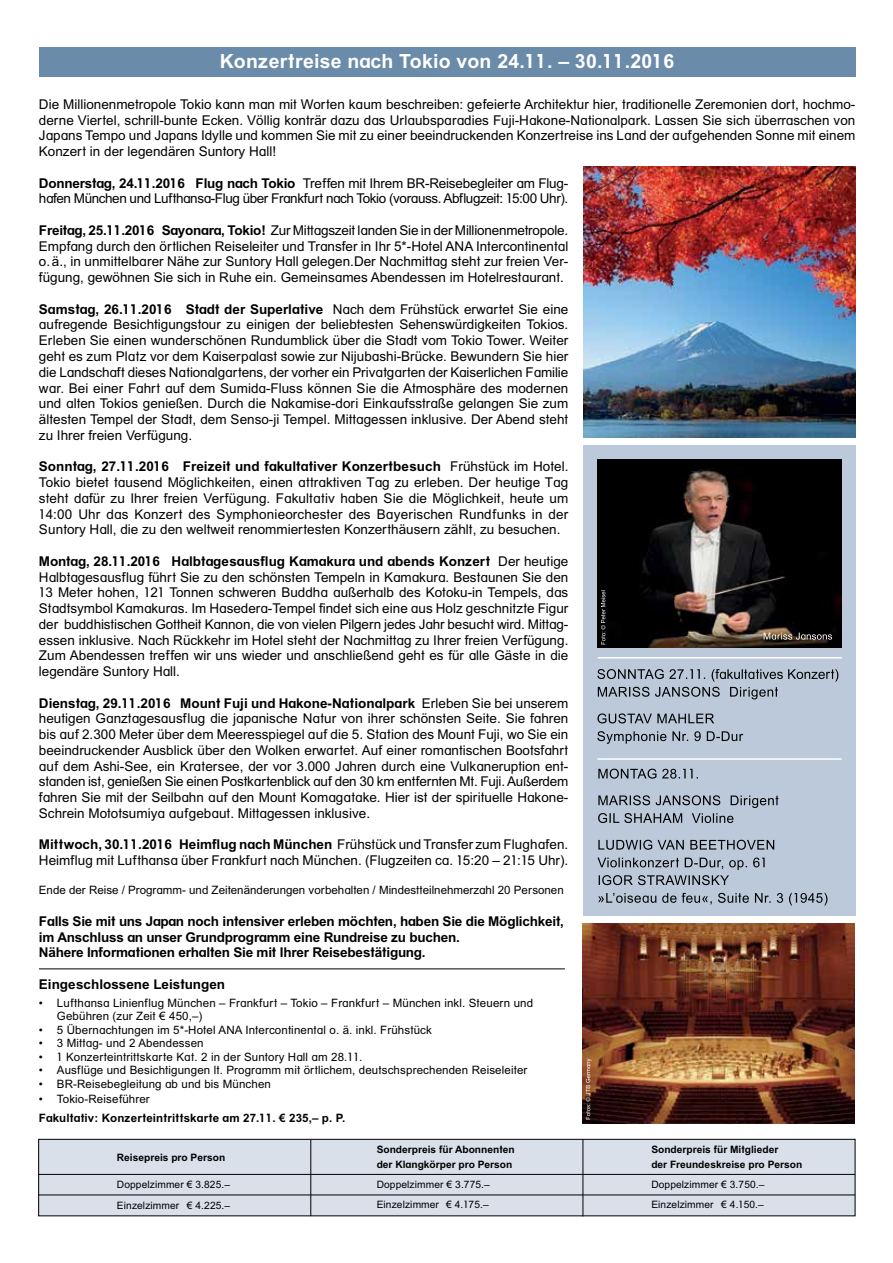
<style>
.page{position:relative;width:893px;height:1263px;background:#fff}
.page>*{position:absolute;margin:0;border:0;box-sizing:border-box;transform-origin:0 0}
.t1{font:700 19.5px "BR";letter-spacing:.01em;color:#fff}
.t2{font:13.5px/15.8px "BR";color:#000;text-align:justify}
.t3{font:700 13.5px/15.8px "BR";letter-spacing:-.015em;color:#000}
.t4{font:13.5px/15.8px "BR";letter-spacing:-.03em;color:#000}
.t5{font:11.55px/13.5px "BR";letter-spacing:.01em;color:#000}
.t6{font:700 11.55px "BR";letter-spacing:.01em;color:#000}
.t7{font:10.2px "BR";letter-spacing:.01em;color:#000}
.t8{font:700 10.2px/14.7px "BR";color:#000}
.s1{font-weight:700}
</style>
<div class="page">
<img style="left:583px;top:167px;width:272px;height:271px">
<img style="left:583px;top:924px;width:272px;height:199px">
<div style="left:39px;top:47px;width:816px;height:30px;background:#6a8ba9"></div>
<hr style="left:39px;top:968px;width:526px;height:1px;background:#000">
<div style="left:39px;top:1139px;width:816px;height:77px;background:#d9e0ea"></div>
<div style="left:38px;top:1139px;width:817px;height:77px;border:1px solid #000"></div>
<hr style="left:39px;top:1174px;width:816px;height:1px;background:#000">
<hr style="left:39px;top:1194px;width:816px;height:1px;background:#000">
<hr style="left:310px;top:1139px;width:1px;height:77px;background:#000">
<hr style="left:583px;top:1139px;width:1px;height:77px;background:#000">
<div style="left:583px;top:445px;width:272px;height:471px;background:#bcc9da"></div>
<hr style="left:598px;top:657px;width:244px;height:1px;background:#fff">
<hr style="left:597px;top:758px;width:245px;height:2px;background:#fff">
<svg style="left:598px;top:893px;width:229px;height:12px"></svg>
<svg style="left:597px;top:857px;width:168px;height:28px"></svg>
<svg style="left:598px;top:840px;width:176px;height:10px"></svg>
<svg style="left:598px;top:795px;width:180px;height:28px"></svg>
<svg style="left:598px;top:769px;width:100px;height:10px"></svg>
<img style="left:598px;top:459px;width:244px;height:188px">
<svg style="left:601px;top:590px;width:4px;height:54px"></svg>
<svg style="left:764px;top:632px;width:68px;height:8px"></svg>
<svg style="left:586px;top:1058px;width:5px;height:61px"></svg>
<svg style="left:597px;top:731px;width:146px;height:13px"></svg>
<svg style="left:597px;top:713px;width:117px;height:10px"></svg>
<svg style="left:597px;top:669px;width:241px;height:30px"></svg>
<h1 class="t1" style="left:220px;top:48px;width:456px">Konzertreise nach Tokio von 24.11. – 30.11.2016</h1>
<p class="t2" style="left:39px;top:96px;width:818px">Die Millionenmetropole Tokio kann man mit Worten kaum beschreiben: gefeierte Architektur hier, traditionelle Zeremonien dort, hochmo&shy;derne Viertel, schrill-bunte Ecken. Völlig konträr dazu das Urlaubsparadies Fuji-Hakone-Nationalpark. Lassen Sie sich überraschen von Japans Tempo und Japans Idylle und kommen Sie mit zu einer beeindruckenden Konzertreise ins Land der aufgehenden Sonne mit einem Konzert in der legendären Suntory Hall!</p>
<p class="t4" style="left:39px;top:175px;width:531px"><span class="s1">Donnerstag, 24.11.2016 Flug nach Tokio</span> Treffen mit Ihrem BR-Reisebegleiter am Flug&shy;hafen München und Lufthansa-Flug über Frankfurt nach Tokio (vorauss. Abflugzeit: 15:00 Uhr).</p>
<p class="t2" style="left:39px;top:222px;width:531px"><span class="s1">Freitag, 25.11.2016 Sayonara, Tokio!</span> Zur Mittagszeit landen Sie in der Millionenmetropole.<br>Empfang durch den örtlichen Reiseleiter und Transfer in Ihr 5*-Hotel ANA Intercontinental o.ä., in unmittelbarer Nähe zur Suntory Hall gelegen.Der Nachmittag steht zur freien Ver&shy;fügung, gewöhnen Sie sich in Ruhe ein. Gemeinsames Abendessen im Hotelrestaurant.</p>
<p class="t2" style="left:39px;top:301px;width:531px"><span class="s1">Samstag, 26.11.2016 Stadt der Superlative</span> Nach dem Frühstück erwartet Sie eine aufregende Besichtigungstour zu einigen der beliebtesten Sehenswürdigkeiten Tokios.<br>Erleben Sie einen wunderschönen Rundumblick über die Stadt vom Tokio Tower. Weiter geht es zum Platz vor dem Kaiserpalast sowie zur Nijubashi-Brücke. Bewundern Sie hier die Landschaft dieses Nationalgartens, der vorher ein Privatgarten der Kaiserlichen Familie war. Bei einer Fahrt auf dem Sumida-Fluss können Sie die Atmosphäre des modernen und alten Tokios genießen. Durch die Nakamise-dori Einkaufsstraße gelangen Sie zum ältesten Tempel der Stadt, dem Senso-ji Tempel. Mittagessen inklusive. Der Abend steht zu Ihrer freien Verfügung.</p>
<p class="t2" style="left:39px;top:459px;width:531px"><span class="s1">Sonntag, 27.11.2016 Freizeit und fakultativer Konzertbesuch</span> Frühstück im Hotel.<br>Tokio bietet tausend Möglichkeiten, einen attraktiven Tag zu erleben. Der heutige Tag steht dafür zu Ihrer freien Verfügung. Fakultativ haben Sie die Möglichkeit, heute um 14:00 Uhr das Konzert des Symphonieorchester des Bayerischen Rundfunks in der Suntory Hall, die zu den weltweit renommiertesten Konzerthäusern zählt, zu besuchen.</p>
<p class="t2" style="left:39px;top:553px;width:531px"><span class="s1">Montag, 28.11.2016 Halbtagesausflug Kamakura und abends Konzert</span> Der heutige Halbtagesausflug führt Sie zu den schönsten Tempeln in Kamakura. Bestaunen Sie den 13 Meter hohen, 121 Tonnen schweren Buddha außerhalb des Kotoku-in Tempels, das Stadtsymbol Kamakuras. Im Hasedera-Tempel findet sich eine aus Holz geschnitzte Figur der buddhistischen Gottheit Kannon, die von vielen Pilgern jedes Jahr besucht wird. Mittag&shy;essen inklusive. Nach Rückkehr im Hotel steht der Nachmittag zu Ihrer freien Verfügung.<br>Zum Abendessen treffen wir uns wieder und anschließend geht es für alle Gäste in die legendäre Suntory Hall.</p>
<p class="t2" style="left:39px;top:695px;width:531px"><span class="s1">Dienstag, 29.11.2016 Mount Fuji und Hakone-Nationalpark</span> Erleben Sie bei unserem heutigen Ganztagesausflug die japanische Natur von ihrer schönsten Seite. Sie fahren bis auf 2.300 Meter über dem Meeresspiegel auf die 5. Station des Mount Fuji, wo Sie ein beeindruckender Ausblick über den Wolken erwartet. Auf einer romantischen Bootsfahrt auf dem Ashi-See, ein Kratersee, der vor 3.000 Jahren durch eine Vulkaneruption ent&shy;standen ist, genießen Sie einen Postkartenblick auf den 30 km entfernten Mt. Fuji. Außerdem fahren Sie mit der Seilbahn auf den Mount Komagatake. Hier ist der spirituelle Hakone-Schrein Mototsumiya aufgebaut. Mittagessen inklusive.</p>
<p class="t2" style="left:39px;top:837px;width:531px"><span class="s1">Mittwoch, 30.11.2016 Heimflug nach München</span> Frühstück und Transfer zum Flughafen.<br>Heimflug mit Lufthansa über Frankfurt nach München. (Flugzeiten ca. 15:20 – 21:15 Uhr).</p>
<p class="t5" style="left:39px;top:883px;width:526px">Ende der Reise / Programm- und Zeitenänderungen vorbehalten / Mindestteilnehmerzahl 20 Personen</p>
<p class="t3" style="left:39px;top:913px;width:527px">Falls Sie mit uns Japan noch intensiver erleben möchten, haben Sie die Möglichkeit, im Anschluss an unser Grundprogramm eine Rundreise zu buchen.<br>Nähere Informationen erhalten Sie mit Ihrer Reisebestätigung.</p>
<p class="t3" style="left:39px;top:976px;width:188px">Eingeschlossene Leistungen</p>
<p class="t5" style="left:57px;top:996px;width:478px;text-indent:-18px">• Lufthansa Linienflug München – Frankfurt – Tokio – Frankfurt – München inkl. Steuern und<br>Gebühren (zur Zeit € 450,–)</p>
<p class="t5" style="left:39px;top:1023px;width:394px">• 5 Übernachtungen im 5*-Hotel ANA Intercontinental o. ä. inkl. Frühstück</p>
<p class="t5" style="left:39px;top:1036px;width:166px">• 3 Mittag- und 2 Abendessen</p>
<p class="t5" style="left:39px;top:1050px;width:325px">• 1 Konzerteintrittskarte Kat. 2 in der Suntory Hall am 28.11.</p>
<p class="t5" style="left:39px;top:1063px;width:490px">• Ausflüge und Besichtigungen lt. Programm mit örtlichem, deutschsprechenden Reiseleiter</p>
<p class="t5" style="left:39px;top:1077px;width:234px">• BR-Reisebegleitung ab und bis München</p>
<p class="t5" style="left:39px;top:1092px;width:112px">• Tokio-Reiseführer</p>
<p class="t6" style="left:39px;top:1110px;width:308px">Fakultativ: Konzerteintrittskarte am 27.11. € 235,– p. P.</p>
<p class="t8" style="left:377px;top:1142px;width:139px">Sonderpreis für Abonnenten der Klangkörper pro Person</p>
<p class="t8" style="left:651px;top:1142px;width:152px">Sonderpreis für Mitglieder<br>der Freundeskreise pro Person</p>
<p class="t8" style="left:117px;top:1150px;width:110px">Reisepreis pro Person</p>
<p class="t7" style="left:117px;top:1177px;width:115px">Doppelzimmer € 3.825.–</p>
<p class="t7" style="left:377px;top:1177px;width:115px">Doppelzimmer € 3.775.–</p>
<p class="t7" style="left:651px;top:1177px;width:115px">Doppelzimmer € 3.750.–</p>
<p class="t7" style="left:117px;top:1198px;width:115px">Einzelzimmer € 4.225.–</p>
<p class="t7" style="left:377px;top:1198px;width:114px">Einzelzimmer € 4.175.–</p>
<p class="t7" style="left:651px;top:1198px;width:114px">Einzelzimmer € 4.150.–</p>
</div>
